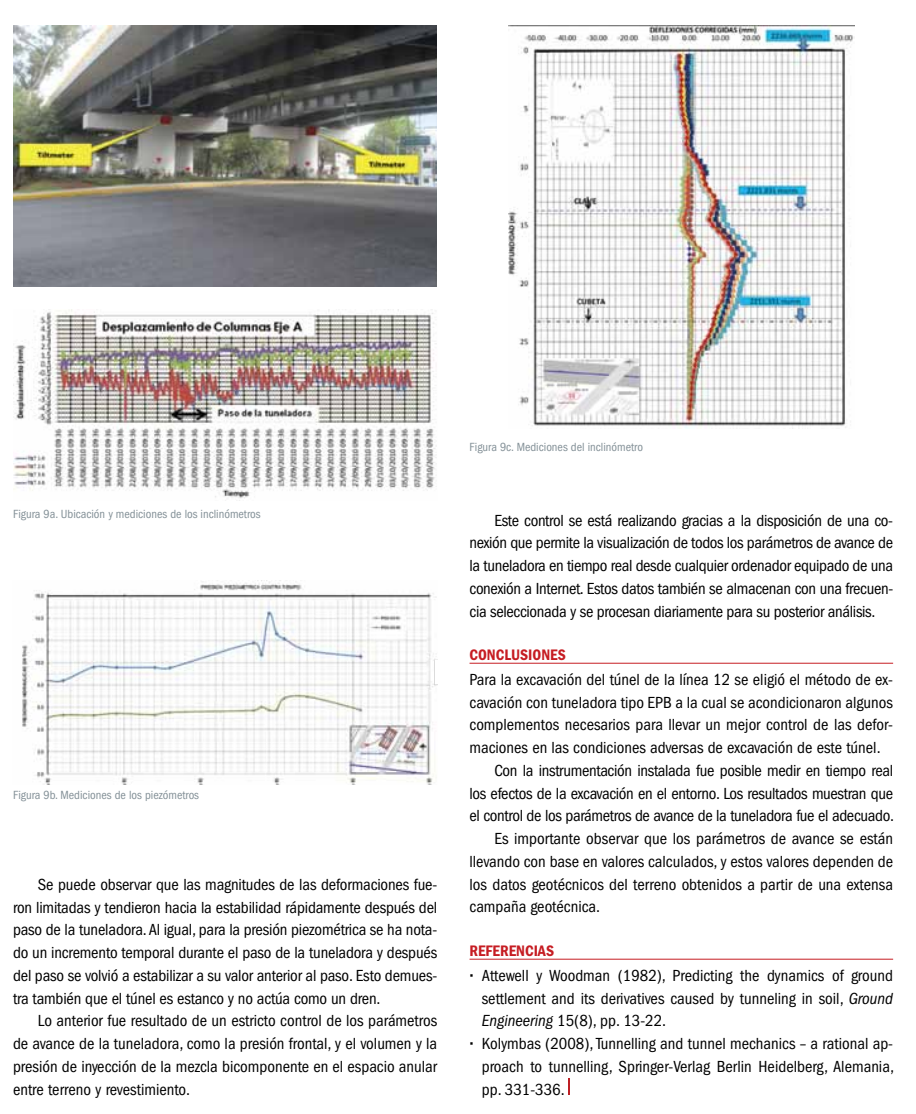
<style>
.page{position:relative;width:916px;height:1114px;background:#fff}
.page>*{position:absolute;margin:0;border:0;box-sizing:border-box;transform-origin:0 0}
.t1{font:condensed 16.62px/22.8px "ITC Franklin Gothic Std";color:#000;text-align:justify}
.t2{font:condensed 16.62px "ITC Franklin Gothic Std";letter-spacing:-.02em;color:#000}
.t3{font:15.75px "ITC Franklin Gothic Std Dm Cd";color:#c61d23}
.t4{font:condensed 12.25px "ITC Franklin Gothic Std";color:#839097}
.s1{font-family:"ITC Franklin Gothic Std Dm Cd";font-stretch:normal}
.s2{font-style:italic}
</style>
<div class="page">
<img style="left:13px;top:25px;width:424px;height:261px">
<img style="left:13px;top:309px;width:424px;height:189px">
<img style="left:22px;top:580px;width:415px;height:203px">
<hr style="left:469px;top:662px;width:424px;height:1px;background:#c61d23">
<hr style="left:469px;top:958px;width:424px;height:1px;background:#c61d23">
<svg style="left:568px;top:1078px;width:1px;height:16px"></svg>
<img style="left:508px;top:25px;width:346px;height:403px">
<p class="t4" style="left:13px;top:507px;width:249px">Figura 9a. Ubicación y mediciones de los inclinómetros</p>
<p class="t4" style="left:13px;top:787px;width:188px">Figura 9b. Mediciones de los piezómetros</p>
<p class="t1" style="left:13px;top:872px;width:426px;text-indent:25px">Se puede observar que las magnitudes de las deformaciones fue&shy;ron limitadas y tendieron hacia la estabilidad rápidamente después del paso de la tuneladora. Al igual, para la presión piezométrica se ha nota&shy;do un incremento temporal durante el paso de la tuneladora y después del paso se volvió a estabilizar a su valor anterior al paso. Esto demues&shy;tra también que el túnel es estanco y no actúa como un dren.</p>
<p class="t1" style="left:13px;top:1009px;width:426px;text-indent:25px">Lo anterior fue resultado de un estricto control de los parámetros de avance de la tuneladora, como la presión frontal, y el volumen y la presión de inyección de la mezcla bicomponente en el espacio anular entre terreno y revestimiento.</p>
<p class="t4" style="left:469px;top:440px;width:175px">Figura 9c. Mediciones del inclinómetro</p>
<p class="t1" style="left:469px;top:508px;width:425px;text-indent:25px">Este control se está realizando gracias a la disposición de una co&shy;nexión que permite la visualización de todos los parámetros de avance de la tuneladora en tiempo real desde cualquier ordenador equipado de una conexión a Internet. Estos datos también se almacenan con una frecuen&shy;cia seleccionada y se procesan diariamente para su posterior análisis.</p>
<p class="t3" style="left:469px;top:646px;width:97px">CONCLUSIONES</p>
<p class="t1" style="left:469px;top:668px;width:425px">Para la excavación del túnel de la línea 12 se eligió el método de ex-</p>
<p class="t1" style="left:469px;top:690px;width:425px">cavación con tuneladora tipo EPB a la cual se acondicionaron algunos</p>
<p class="t1" style="left:469px;top:713px;width:425px">complementos necesarios para llevar un mejor control de las defor-</p>
<p class="t1" style="left:469px;top:736px;width:413px">maciones en las condiciones adversas de excavación de este túnel.</p>
<p class="t2" style="left:494px;top:760px;width:400px">Con la instrumentación instalada fue posible medir en tiempo real</p>
<p class="t2" style="left:469px;top:783px;width:425px">los efectos de la excavación en el entorno. Los resultados muestran que</p>
<p class="t2" style="left:469px;top:806px;width:426px">el control de los parámetros de avance de la tuneladora fue el adecuado.</p>
<p class="t1" style="left:494px;top:827px;width:400px">Es importante observar que los parámetros de avance se están</p>
<p class="t1" style="left:469px;top:850px;width:425px">llevando con base en valores calculados, y estos valores dependen de</p>
<p class="t1" style="left:469px;top:872px;width:425px">los datos geotécnicos del terreno obtenidos a partir de una extensa</p>
<p class="t1" style="left:469px;top:895px;width:132px">campaña geotécnica.</p>
<p class="t3" style="left:469px;top:941px;width:85px">REFERENCIAS</p>
<p class="t1" style="left:469px;top:963px;width:425px"><span class="s1">∙</span> Attewell y Woodman (1982), Predicting the dynamics of ground</p>
<p class="t1" style="left:482px;top:986px;width:413px">settlement and its derivatives caused by tunneling in soil, <span class="s2">Ground</span></p>
<p class="t1" style="left:482px;top:1009px;width:186px"><span class="s2">Engineering</span> 15(8), pp. 13-22.</p>
<p class="t1" style="left:469px;top:1032px;width:425px"><span class="s1">∙</span> Kolymbas (2008), Tunnelling and tunnel mechanics – a rational ap-</p>
<p class="t1" style="left:482px;top:1054px;width:414px">proach to tunnelling, Springer-Verlag Berlin Heidelberg, Alemania,</p>
<p class="t1" style="left:482px;top:1077px;width:84px">pp. 331-336.</p>
</div>
